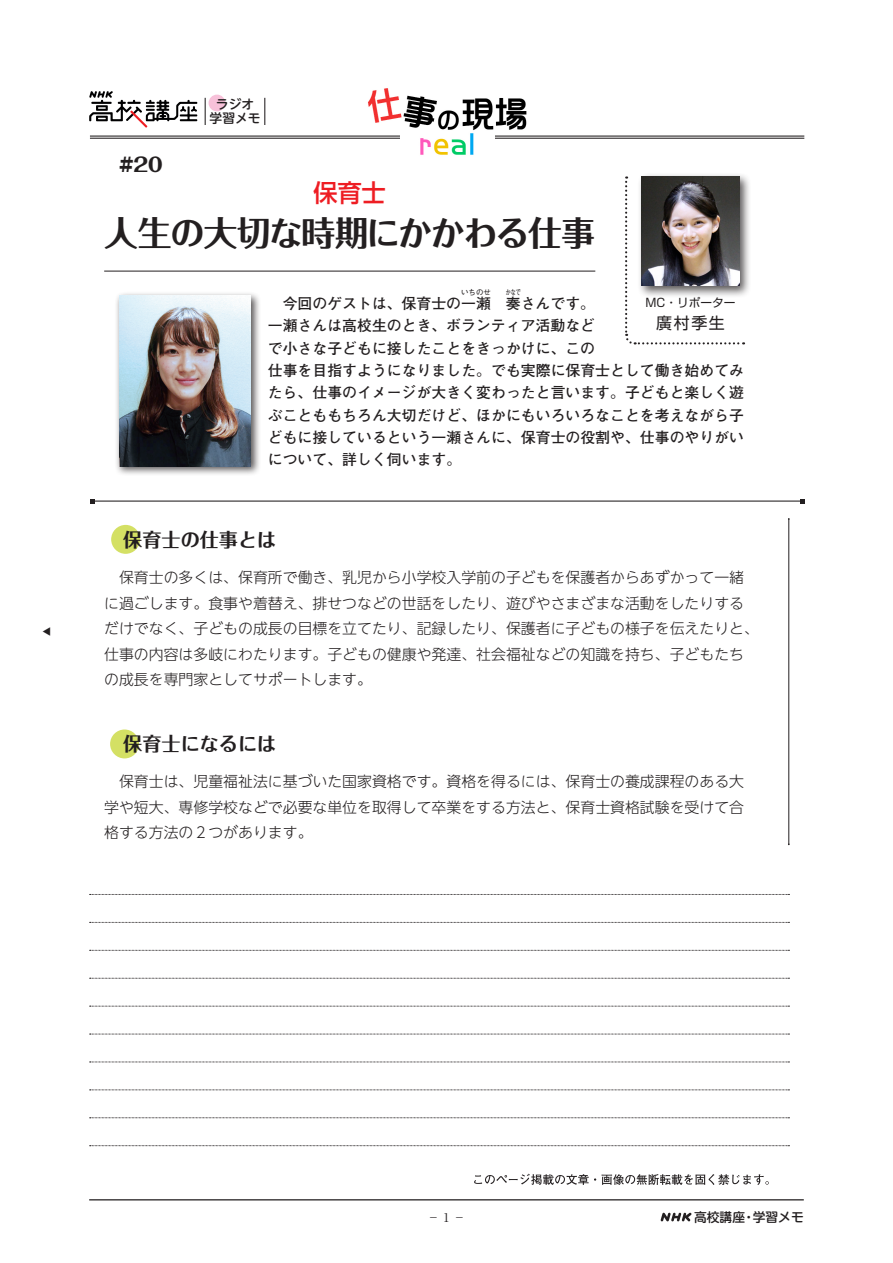
<style>
.page{position:relative;width:893px;height:1263px;background:#fff}
.page>*{position:absolute;margin:0;border:0;box-sizing:border-box;transform-origin:0 0}
.t1{font:700 34.05px "Folk Pro";letter-spacing:-.04em;color:#231f20}
.t2{font:500 24.45px "UD Shin Go NT Pro";color:#ee1d23}
.t3{font:700 19.2px "Folk Pro";color:#231f20}
.t4{font:800 19.2px "Folk Pro";color:#231f20}
.t5{font:15.9px "Shin Go Pr 5";color:#231f20}
.t6{font:300 14.85px/25.5px "UD Shin Go NT Pro";color:#231f20}
.t7{font:700 14.85px/22.4px "Futo Go B101 Pr 5";color:#231f20}
.t8{font:500 12.75px "Shin M Go Pro";color:#231f20}
.t9{font:500 12.75px/13.8px "UD Shin M Go Pro";color:#231f20;text-align:center}
.t10{font:12px "Ryumin Pr 5";color:#231f20}
.t11{font:11.7px "Shin Go Pr 5";color:#231f20}
.t12{font:500 9px "Koz Min Pro";color:#231f20}
.t13{font:700 7.5px "Futo Go B101 Pr 5";color:#231f20}
.t14{font:700 7.5px "Futo Go B101 Pr 5";color:#231f20;scale:.67 1}
</style>
<div class="page">
<svg style="left:90px;top:894px;width:699px;height:1px"></svg>
<svg style="left:90px;top:922px;width:699px;height:1px"></svg>
<svg style="left:90px;top:950px;width:699px;height:1px"></svg>
<svg style="left:90px;top:978px;width:699px;height:1px"></svg>
<svg style="left:90px;top:1006px;width:699px;height:1px"></svg>
<svg style="left:90px;top:1034px;width:699px;height:1px"></svg>
<svg style="left:90px;top:1062px;width:699px;height:1px"></svg>
<svg style="left:90px;top:1089px;width:699px;height:1px"></svg>
<svg style="left:90px;top:1117px;width:699px;height:1px"></svg>
<svg style="left:90px;top:1145px;width:699px;height:1px"></svg>
<svg style="left:474px;top:1174px;width:295px;height:11px"></svg>
<hr style="left:89px;top:1199px;width:715px;height:1px;background:#231f20">
<svg style="left:660px;top:1212px;width:32px;height:9px"></svg>
<hr style="left:90px;top:136px;width:714px;height:1px;background:#231f20">
<hr style="left:90px;top:138px;width:714px;height:1px;background:#231f20">
<div style="left:209px;top:95px;width:16px;height:16px;background:#f7c1d9;border-radius:50%"></div>
<svg style="left:205px;top:98px;width:1px;height:27px"></svg>
<svg style="left:264px;top:98px;width:1px;height:27px"></svg>
<img style="left:365px;top:88px;width:166px;height:67px">
<hr style="left:788px;top:519px;width:1px;height:325px;background:#231f20">
<hr style="left:92px;top:500px;width:710px;height:2px;background:#231f20">
<svg style="left:90px;top:499px;width:4px;height:4px"></svg>
<svg style="left:800px;top:499px;width:4px;height:4px"></svg>
<hr style="left:104px;top:271px;width:491px;height:1px;background:#231f20">
<svg style="left:89px;top:91px;width:108px;height:37px"></svg>
<div style="left:111px;top:525px;width:29px;height:29px;background:#d4e064;border-radius:50%"></div>
<div style="left:110px;top:729px;width:29px;height:29px;background:#d4e064;border-radius:50%"></div>
<div style="left:638px;top:172px;width:114px;height:126px;background:#231f20;opacity:.75"></div>
<svg style="left:625px;top:176px;width:119px;height:169px"></svg>
<div style="left:115px;top:292px;width:146px;height:184px;background:#231f20;opacity:.75"></div>
<img style="left:119px;top:296px;width:132px;height:170px">
<p class="t12" style="left:53px;top:627px;width:10px;rotate:90deg">▼</p>
<p class="t4" style="left:119px;top:148px;width:45px">#20</p>
<p class="t9" style="left:210px;top:97px;width:53px">ラジオ学習メモ</p>
<h2 class="t2" style="left:313px;top:172px;width:74px">保育士</h2>
<h1 class="t1" style="left:104px;top:203px;width:492px">人生の大切な時期にかかわる仕事</h1>
<p class="t14" style="left:506px;top:286px;width:24px">かなで</p>
<p class="t7" style="left:268px;top:314px;width:478px">一瀬さんは高校生のとき、ボランティア活動など<br>で小さな子どもに接したことをきっかけに、この<br>仕事を目指すようになりました。でも実際に保育士として働き始めてみたら、仕事のイメージが大きく変わったと言います。子どもと楽しく遊ぶことももちろん大切だけど、ほかにもいろいろなことを考えながら子どもに接しているという一瀬さんに、保育士の役割や、仕事のやりがいについて、詳しく伺います。</p>
<p class="t13" style="left:461px;top:286px;width:31px">いちのせ</p>
<p class="t7" style="left:283px;top:291px;width:210px">今回のゲストは、保育士の一瀬</p>
<p class="t7" style="left:506px;top:291px;width:91px">奏さんです。</p>
<p class="t11" style="left:645px;top:293px;width:92px">MC・リポーター</p>
<p class="t5" style="left:656px;top:310px;width:70px">廣村季生</p>
<p class="t3" style="left:123px;top:523px;width:155px">保育士の仕事とは</p>
<p class="t6" style="left:104px;top:564px;width:656px;text-indent:15px">保育士の多くは、保育所で働き、乳児から小学校入学前の子どもを保護者からあずかって一緒に過ごします。食事や着替え、排せつなどの世話をしたり、遊びやさまざまな活動をしたりするだけでなく、子どもの成長の目標を立てたり、記録したり、保護者に子どもの様子を伝えたりと、仕事の内容は多岐にわたります。子どもの健康や発達、社会福祉などの知識を持ち、子どもたちの成長を専門家としてサポートします。</p>
<p class="t3" style="left:123px;top:727px;width:155px">保育士になるには</p>
<p class="t6" style="left:104px;top:768px;width:641px;text-align:justify;text-indent:15px">保育士は、児童福祉法に基づいた国家資格です。資格を得るには、保育士の養成課程のある大学や短大、専修学校などで必要な単位を取得して卒業をする方法と、保育士資格試験を受けて合格する方法の２つがあります。</p>
<p class="t10" style="left:427px;top:1208px;width:39px">− 1 −</p>
<p class="t8" style="left:694px;top:1206px;width:111px">高校講座・学習メモ</p>
</div>
